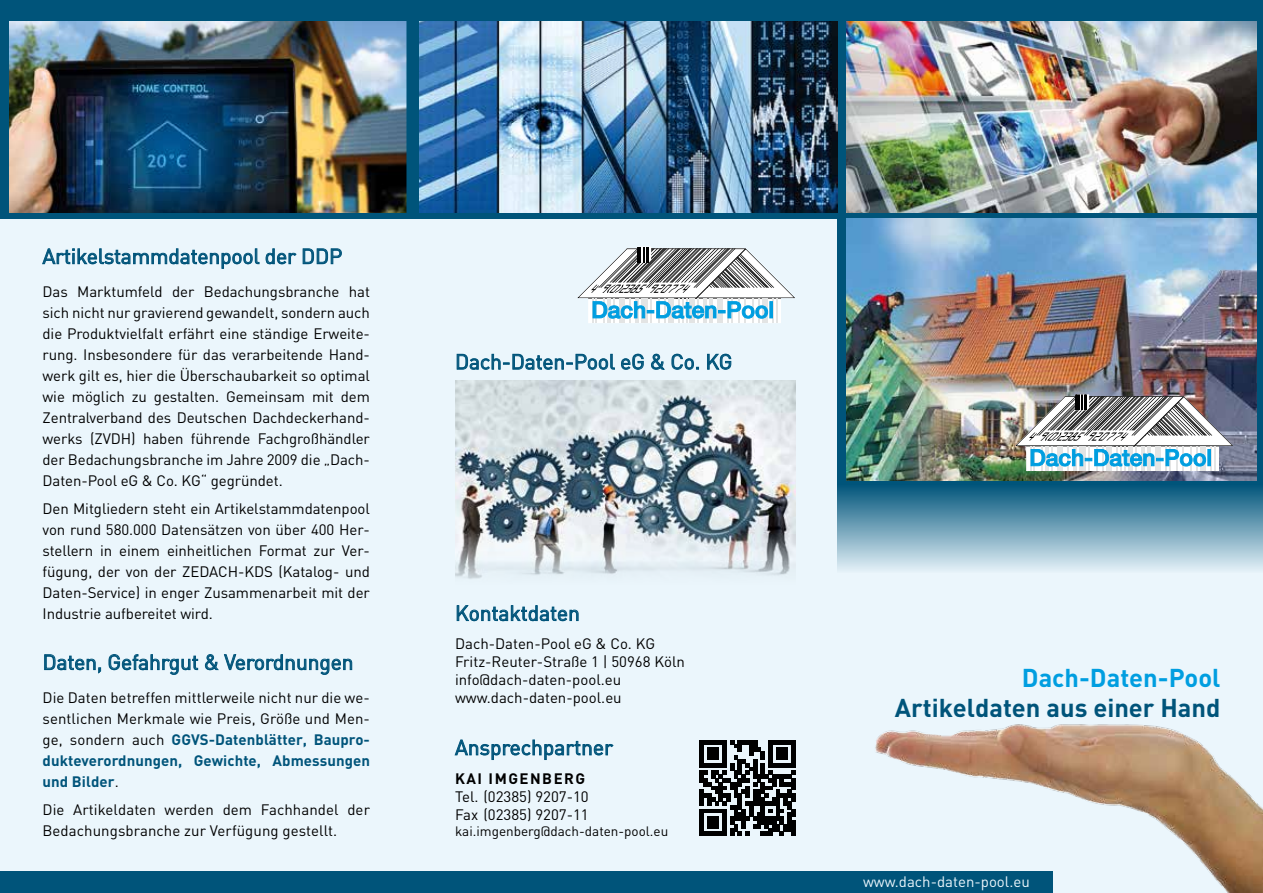
<style>
.page{position:relative;width:1263px;height:893px;background:#ebf6fc}
.page>*{position:absolute;margin:0;border:0;box-sizing:border-box;transform-origin:0 0}
.t1{font:700 25.5px "DIN";color:#00547a}
.t2{font:700 25.5px "DIN";color:#009ee0}
.t3{font:21px "DIN";letter-spacing:-.005em;color:#00547a}
.t4{font:15px/21px "DIN";color:#000;text-align:justify}
.t5{font:15px "DIN";color:#ebf6fc}
.t6{font:700 15px "DIN";letter-spacing:.1em;color:#000}
.t7{font:13.5px "DIN";color:#000}
.s1{font-weight:700;color:#00547a}
</style>
<div class="page">
<div style="left:0;top:0;width:1263px;height:219px;background:#00547a"></div>
<svg style="left:838px;top:218px;width:425px;height:266px;background:#165f81"></svg>
<img style="left:846px;top:219px;width:410px;height:261px">
<img style="left:875px;top:724px;width:388px;height:169px">
<div style="left:838px;top:484px;width:425px;height:89px;background:linear-gradient(to bottom,#00547a,#e6f3f9)"></div>
<img style="left:846px;top:21px;width:410px;height:192px">
<img style="left:10px;top:21px;width:396px;height:192px">
<div style="left:0;top:871px;width:1052px;height:22px;background:#00547a"></div>
<svg style="left:577px;top:247px;width:218px;height:76px"></svg>
<svg style="left:42px;top:248px;width:300px;height:21px"></svg>
<svg style="left:44px;top:654px;width:58px;height:20px"></svg>
<svg style="left:108px;top:654px;width:90px;height:21px"></svg>
<svg style="left:205px;top:654px;width:147px;height:21px"></svg>
<svg style="left:456px;top:605px;width:123px;height:17px"></svg>
<svg style="left:454px;top:739px;width:160px;height:21px"></svg>
<svg style="left:700px;top:740px;width:95px;height:96px"></svg>
<svg style="left:456px;top:354px;width:159px;height:16px"></svg>
<svg style="left:621px;top:353px;width:23px;height:17px"></svg>
<svg style="left:651px;top:353px;width:14px;height:17px"></svg>
<svg style="left:671px;top:353px;width:28px;height:17px"></svg>
<svg style="left:707px;top:353px;width:25px;height:17px"></svg>
<svg style="left:1015px;top:394px;width:218px;height:77px;background:#a3b1b8"></svg>
<img style="left:455px;top:380px;width:340px;height:199px">
<img style="left:419px;top:21px;width:419px;height:192px">
<h2 class="t3" style="left:43px;top:243px;width:301px">Artikelstammdatenpool der DDP</h2>
<p class="t4" style="left:43px;top:281px;width:329px">Das Marktumfeld der Bedachungsbranche hat sich nicht nur gravierend gewandelt, sondern auch die Produktvielfalt erfährt eine ständige Erweite&shy;rung. Insbesondere für das verarbeitende Hand&shy;werk gilt es, hier die Überschaubarkeit so optimal wie möglich zu gestalten. Gemeinsam mit dem Zentralverband des Deutschen Dachdeckerhand&shy;werks (ZVDH) haben führende Fachgroßhändler der Bedachungsbranche im Jahre 2009 die „Dach-Daten-Pool eG &amp; Co. KG“ gegründet.</p>
<p class="t4" style="left:43px;top:498px;width:329px">Den Mitgliedern steht ein Artikelstammdatenpool von rund 580.000 Datensätzen von über 400 Her&shy;stellern in einem einheitlichen Format zur Ver&shy;fügung, der von der ZEDACH-KDS (Katalog- und Daten-Service) in enger Zusammenarbeit mit der Industrie aufbereitet wird.</p>
<h2 class="t3" style="left:43px;top:649px;width:312px">Daten, Gefahrgut &amp; Verordnungen</h2>
<p class="t4" style="left:43px;top:687px;width:329px">Die Daten betreffen mittlerweile nicht nur die we&shy;sentlichen Merkmale wie Preis, Größe und Men&shy;ge, sondern auch <span class="s1">GGVS-Datenblätter, Baupro&shy;dukteverordnungen, Gewichte, Abmessungen und Bilder</span>.</p>
<p class="t4" style="left:43px;top:798px;width:329px">Die Artikeldaten werden dem Fachhandel der<br>Bedachungsbranche zur Verfügung gestellt.</p>
<h2 class="t3" style="left:455px;top:349px;width:279px">Dach-Daten-Pool eG &amp; Co. KG</h2>
<h2 class="t3" style="left:455px;top:600px;width:126px">Kontaktdaten</h2>
<p class="t4" style="left:455px;top:634px;width:231px;line-height:18px;text-align:left">Dach-Daten-Pool eG &amp; Co. KG<br>Fritz-Reuter-Straße 1 | 50968 Köln info@dach-daten-pool.eu www.dach-daten-pool.eu</p>
<h2 class="t3" style="left:455px;top:734px;width:159px">Ansprechpartner</h2>
<p class="t6" style="left:455px;top:768px;width:132px">KAI IMGENBERG</p>
<p class="t4" style="left:455px;top:787px;width:135px;line-height:18px">Tel. (02385) 9207-10<br>Fax (02385) 9207-11</p>
<p class="t7" style="left:455px;top:822px;width:215px">kai.imgenberg@dach-daten-pool.eu</p>
<h1 class="t2" style="left:1022px;top:661px;width:200px">Dach-Daten-Pool</h1>
<h1 class="t1" style="left:895px;top:691px;width:327px">Artikeldaten aus einer Hand</h1>
<p class="t5" style="left:863px;top:872px;width:168px">www.dach-daten-pool.eu</p>
</div>
